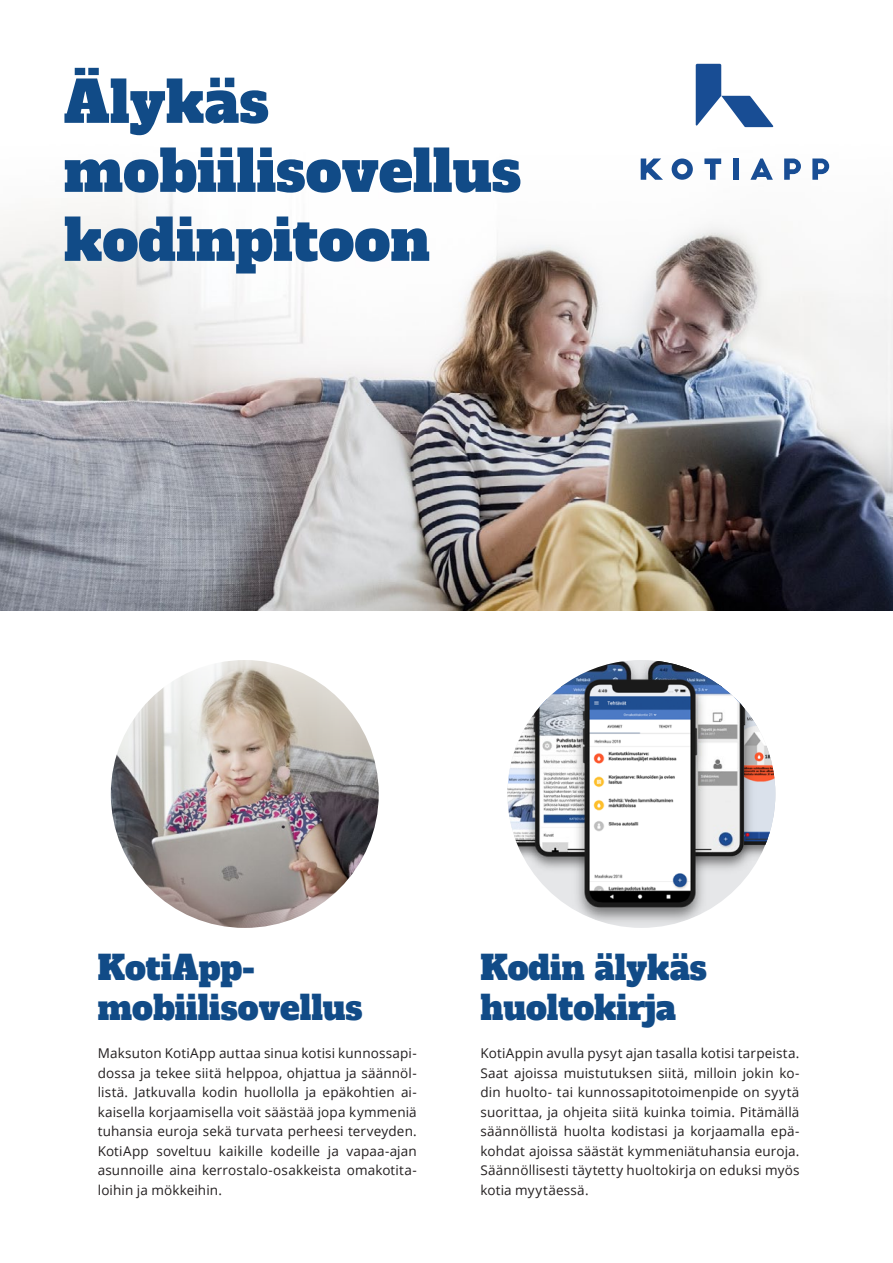
<style>
.page{position:relative;width:893px;height:1263px;background:#fff}
.page>*{position:absolute;margin:0;border:0;box-sizing:border-box;transform-origin:0 0}
.t1{font:57px/69px "Alfa Slab One";color:#114b87}
.t2{font:33px/39.6px "Alfa Slab One";color:#114b87}
.Leipis{font:13.5px/19.5px "Open Sans";letter-spacing:.01em;color:#231f20;text-align:justify}
</style>
<div class="page">
<img style="left:0;top:63px;width:893px;height:547px">
<svg style="left:641px;top:158px;width:22px;height:22px"></svg>
<svg style="left:672px;top:158px;width:21px;height:22px"></svg>
<svg style="left:704px;top:158px;width:17px;height:22px"></svg>
<div style="left:733px;top:158px;width:6px;height:22px;background:#184d94"></div>
<svg style="left:750px;top:158px;width:23px;height:22px"></svg>
<svg style="left:784px;top:158px;width:17px;height:22px"></svg>
<svg style="left:812px;top:158px;width:17px;height:22px"></svg>
<svg style="left:696px;top:64px;width:77px;height:63px"></svg>
<img style="left:111px;top:660px;width:268px;height:268px;border-radius:134px">
<img style="left:759px;top:730px;width:16px;height:127px">
<img style="left:507px;top:739px;width:13px;height:111px">
<img style="left:520px;top:660px;width:112px;height:216px">
<img style="left:632px;top:660px;width:127px;height:216px">
<img style="left:566px;top:670px;width:148px;height:258px">
<p class="t1" style="left:64px;top:62px;width:459px">Älykäs mobiilisovellus kodinpitoon</p>
<p class="t2" style="left:98px;top:945px;width:266px">KotiApp&shy;mobiilisovellus</p>
<p class="t2" style="left:480px;top:945px;width:228px">Kodin älykäs huoltokirja</p>
<p class="Leipis" style="left:98px;top:1043px;width:320px">Maksuton KotiApp auttaa sinua kotisi kunnossapi&shy;dossa ja tekee siitä helppoa, ohjattua ja säännöl&shy;listä. Jatkuvalla kodin huollolla ja epäkohtien ai&shy;kaisella korjaamisella voit säästää jopa kymmeniä tuhansia euroja sekä turvata perheesi terveyden.<br>KotiApp soveltuu kaikille kodeille ja vapaa-ajan asunnoille aina kerrostalo-osakkeista omakotita&shy;loihin ja mökkeihin.</p>
<p class="Leipis" style="left:480px;top:1043px;width:320px">KotiAppin avulla pysyt ajan tasalla kotisi tarpeista.<br>Saat ajoissa muistutuksen siitä, milloin jokin ko&shy;din huolto- tai kunnossapitotoimenpide on syytä suorittaa, ja ohjeita siitä kuinka toimia. Pitämällä säännöllistä huolta kodistasi ja korjaamalla epä&shy;kohdat ajoissa säästät kymmeniätuhansia euroja.<br>Säännöllisesti täytetty huoltokirja on eduksi myös kotia myytäessä.</p>
</div>
